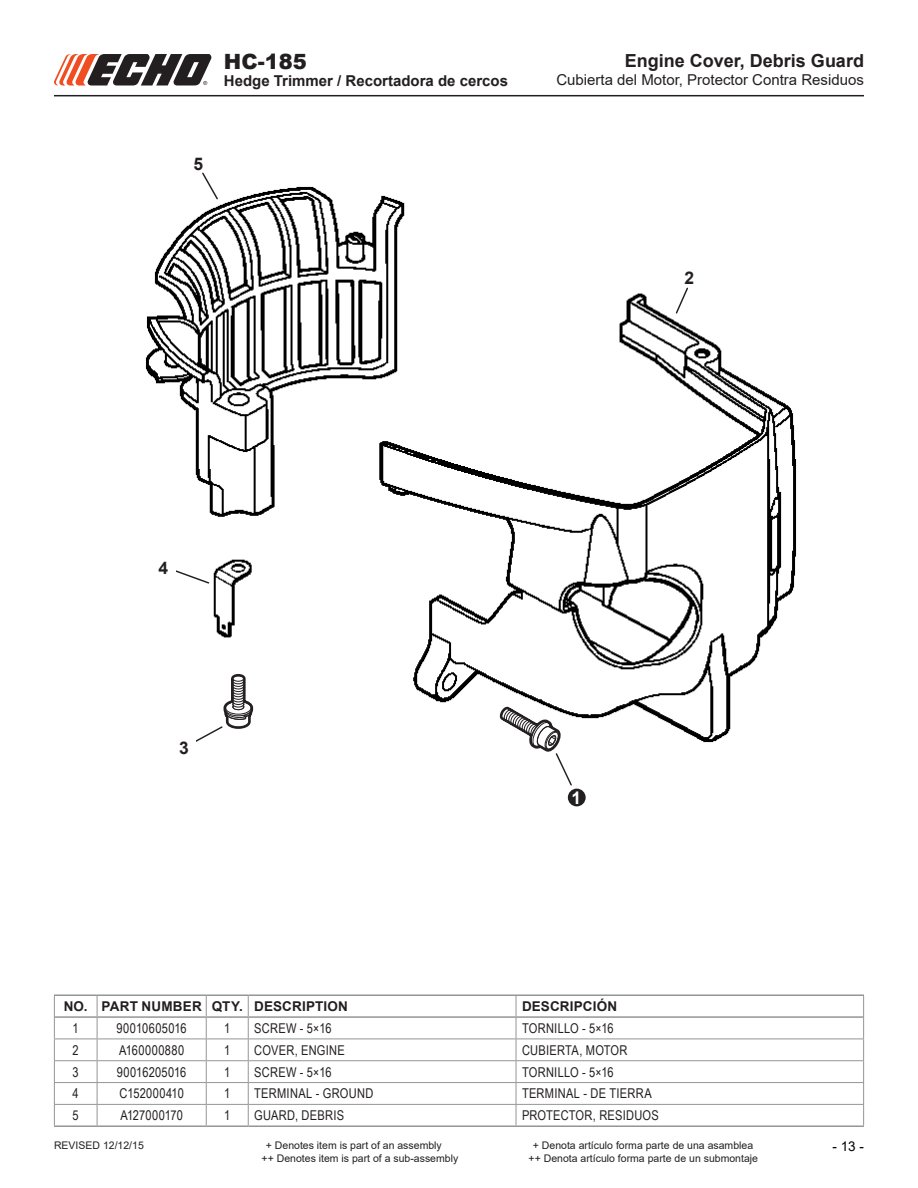
<style>
.page{position:relative;width:918px;height:1188px;background:#fff}
.page>*{position:absolute;margin:0;border:0;box-sizing:border-box;transform-origin:0 0}
.t1{font:900 21px "Arial";color:#231f20}
.t2{font:700 18px "Arial";color:#231f20}
.t3{font:700 17.4px "Arial";color:#231f20}
.t4{font:700 17.4px "Arial";color:#fff}
.t5{font:15px "Arial";color:#231f20}
.t6{font:700 15px "Arial";color:#231f20}
.t7{font:13.5px "Arial Narrow";letter-spacing:.02em;color:#231f20}
.t8{font:700 13.5px "Arial";letter-spacing:.01em;color:#231f20}
.t9{font:13.5px "Arial";color:#000}
.t10{font:10.5px "Arial";color:#231f20}
.s1{font-size:12.75px}
</style>
<div class="page">
<hr style="left:54px;top:95px;width:810px;height:1px;background:#231f20">
<svg style="left:54px;top:54px;width:158px;height:32px"></svg>
<hr style="left:54px;top:994px;width:43px;height:2px;background:#939598">
<hr style="left:97px;top:994px;width:109px;height:2px;background:#939598">
<hr style="left:206px;top:994px;width:42px;height:2px;background:#939598">
<hr style="left:248px;top:994px;width:268px;height:2px;background:#939598">
<hr style="left:516px;top:994px;width:348px;height:2px;background:#939598">
<hr style="left:55px;top:1016px;width:42px;height:2px;background:#939598">
<hr style="left:97px;top:1016px;width:109px;height:2px;background:#939598">
<hr style="left:206px;top:1016px;width:42px;height:2px;background:#939598">
<hr style="left:248px;top:1016px;width:268px;height:2px;background:#939598">
<hr style="left:516px;top:1016px;width:347px;height:2px;background:#939598">
<hr style="left:54px;top:1125px;width:43px;height:2px;background:#939598">
<hr style="left:97px;top:1125px;width:109px;height:2px;background:#939598">
<hr style="left:206px;top:1125px;width:42px;height:2px;background:#939598">
<hr style="left:248px;top:1125px;width:268px;height:2px;background:#939598">
<hr style="left:516px;top:1125px;width:348px;height:2px;background:#939598">
<svg style="left:97px;top:996px;width:1px;height:129px"></svg>
<svg style="left:206px;top:996px;width:1px;height:129px"></svg>
<svg style="left:248px;top:996px;width:1px;height:129px"></svg>
<svg style="left:516px;top:996px;width:1px;height:129px"></svg>
<hr style="left:54px;top:1039px;width:43px;height:1px;background:#939598">
<hr style="left:97px;top:1039px;width:109px;height:1px;background:#939598">
<hr style="left:206px;top:1039px;width:42px;height:1px;background:#939598">
<hr style="left:248px;top:1039px;width:268px;height:1px;background:#939598">
<hr style="left:516px;top:1039px;width:348px;height:1px;background:#939598">
<hr style="left:54px;top:1060px;width:43px;height:1px;background:#939598">
<hr style="left:97px;top:1060px;width:109px;height:1px;background:#939598">
<hr style="left:206px;top:1060px;width:42px;height:1px;background:#939598">
<hr style="left:248px;top:1060px;width:268px;height:1px;background:#939598">
<hr style="left:516px;top:1060px;width:348px;height:1px;background:#939598">
<hr style="left:54px;top:1082px;width:43px;height:1px;background:#939598">
<hr style="left:97px;top:1082px;width:109px;height:1px;background:#939598">
<hr style="left:206px;top:1082px;width:42px;height:1px;background:#939598">
<hr style="left:248px;top:1082px;width:268px;height:1px;background:#939598">
<hr style="left:516px;top:1082px;width:348px;height:1px;background:#939598">
<hr style="left:54px;top:1104px;width:43px;height:1px;background:#939598">
<svg style="left:54px;top:996px;width:1px;height:129px"></svg>
<hr style="left:97px;top:1104px;width:109px;height:1px;background:#939598">
<hr style="left:206px;top:1104px;width:42px;height:1px;background:#939598">
<hr style="left:248px;top:1104px;width:268px;height:1px;background:#939598">
<hr style="left:516px;top:1104px;width:348px;height:1px;background:#939598">
<svg style="left:863px;top:996px;width:1px;height:129px"></svg>
<img style="left:146px;top:186px;width:651px;height:557px">
<svg style="left:201px;top:172px;width:18px;height:29px"></svg>
<svg style="left:675px;top:286px;width:14px;height:29px"></svg>
<svg style="left:172px;top:568px;width:38px;height:17px"></svg>
<svg style="left:192px;top:672px;width:63px;height:71px"></svg>
<svg style="left:496px;top:703px;width:77px;height:83px"></svg>
<div style="left:677px;top:265px;width:25px;height:21px;background:#fff"></div>
<div style="left:172px;top:735px;width:24px;height:21px;background:#fff"></div>
<div style="left:151px;top:555px;width:25px;height:21px;background:#fff"></div>
<div style="left:568px;top:789px;width:18px;height:17px;background:#231f20;border-radius:50%"></div>
<h1 class="t1" style="left:224px;top:46px;width:84px">HC-185</h1>
<p class="t6" style="left:224px;top:70px;width:286px">Hedge Trimmer / Recortadora de cercos</p>
<p class="t3" style="left:193px;top:151px;width:11px">5</p>
<h2 class="t2" style="left:625px;top:48px;width:241px">Engine Cover, Debris Guard</h2>
<p class="t5" style="left:556px;top:70px;width:309px">Cubierta del Motor, Protector Contra Residuos</p>
<p class="t3" style="left:684px;top:265px;width:11px">2</p>
<p class="t3" style="left:158px;top:555px;width:11px">4</p>
<p class="t3" style="left:179px;top:735px;width:11px">3</p>
<p class="t4" style="left:572px;top:785px;width:11px">1</p>
<p class="t8" style="left:64px;top:997px;width:286px">NO. PART NUMBER QTY. DESCRIPTION</p>
<p class="t8" style="left:522px;top:997px;width:97px">DESCRIPCIÓN</p>
<p class="t7" style="left:73px;top:1018px;width:8px">1</p>
<p class="t7" style="left:117px;top:1018px;width:72px">90010605016</p>
<p class="t7" style="left:224px;top:1018px;width:8px">1</p>
<p class="t7" style="left:254px;top:1018px;width:79px">SCREW - 5<span class="s1">×</span>16</p>
<p class="t7" style="left:522px;top:1018px;width:93px">TORNILLO - 5<span class="s1">×</span>16</p>
<p class="t7" style="left:73px;top:1040px;width:8px">2</p>
<p class="t7" style="left:119px;top:1040px;width:67px">A160000880</p>
<p class="t7" style="left:224px;top:1040px;width:8px">1</p>
<p class="t7" style="left:254px;top:1040px;width:92px">COVER, ENGINE</p>
<p class="t7" style="left:522px;top:1040px;width:107px">CUBIERTA, MOTOR</p>
<p class="t7" style="left:73px;top:1062px;width:8px">3</p>
<p class="t7" style="left:117px;top:1062px;width:71px">90016205016</p>
<p class="t7" style="left:224px;top:1062px;width:8px">1</p>
<p class="t7" style="left:254px;top:1062px;width:79px">SCREW - 5<span class="s1">×</span>16</p>
<p class="t7" style="left:522px;top:1062px;width:93px">TORNILLO - 5<span class="s1">×</span>16</p>
<p class="t7" style="left:73px;top:1084px;width:8px">4</p>
<p class="t7" style="left:120px;top:1084px;width:66px">C152000410</p>
<p class="t7" style="left:224px;top:1084px;width:8px">1</p>
<p class="t7" style="left:254px;top:1084px;width:121px">TERMINAL - GROUND</p>
<p class="t7" style="left:522px;top:1084px;width:131px">TERMINAL - DE TIERRA</p>
<p class="t7" style="left:73px;top:1106px;width:8px">5</p>
<p class="t7" style="left:120px;top:1106px;width:64px">A127000170</p>
<p class="t7" style="left:224px;top:1106px;width:8px">1</p>
<p class="t7" style="left:254px;top:1106px;width:91px">GUARD, DEBRIS</p>
<p class="t7" style="left:522px;top:1106px;width:138px">PROTECTOR, RESIDUOS</p>
<p class="t10" style="left:54px;top:1138px;width:91px">REVISED 12/12/15</p>
<p class="t10" style="left:266px;top:1138px;width:177px">+ Denotes item is part of an assembly</p>
<p class="t10" style="left:533px;top:1138px;width:222px">+ Denota artículo forma parte de una asamblea</p>
<p class="t10" style="left:262px;top:1151px;width:198px">++ Denotes item is part of a sub-assembly</p>
<p class="t10" style="left:529px;top:1151px;width:231px">++ Denota artículo forma parte de un submontaje</p>
<p class="t9" style="left:832px;top:1137px;width:33px">- 13 -</p>
</div>
